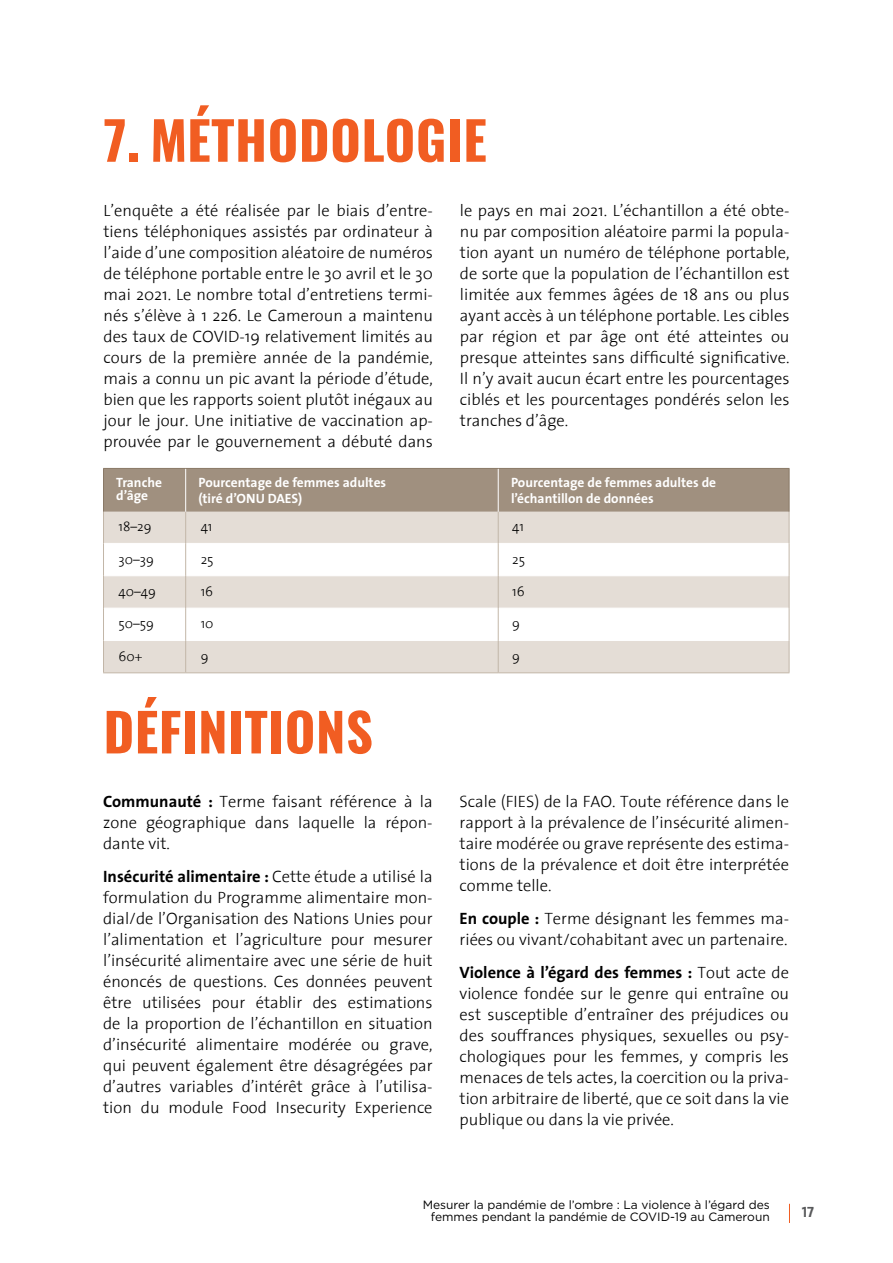
<style>
.page{position:relative;width:893px;height:1263px;background:#fff}
.page>*{position:absolute;margin:0;border:0;box-sizing:border-box;transform-origin:0 0}
.t1{font:52.5px "Oswald";letter-spacing:.01em;color:#f15d22}
.t2{font:300 16.5px/21px "The Sans";color:#000;text-align:justify}
.t3{font:15px "The Sans Bold Caps";color:#58595b}
.t4{font:700 13.5px/16.5px "The Sans";color:#fff}
.t5{font:300 13.5px "The Sans";color:#000}
.t6{font:12px/12px "Gotham";color:#000;text-align:right}
.s1{font-weight:700}
</style>
<div class="page">
<svg style="left:789px;top:1204px;width:1px;height:19px"></svg>
<div style="left:104px;top:469px;width:685px;height:43px;background:#a0907f"></div>
<svg style="left:104px;top:512px;width:685px;height:160px;fill:#e4ddd6"></svg>
<hr style="left:185px;top:469px;width:1px;height:43px;background:#fff">
<hr style="left:498px;top:469px;width:1px;height:43px;background:#fff">
<hr style="left:104px;top:543px;width:81px;height:1px;background:#fff">
<hr style="left:186px;top:543px;width:312px;height:1px;background:#fff">
<hr style="left:499px;top:543px;width:290px;height:1px;background:#fff">
<hr style="left:104px;top:575px;width:81px;height:1px;background:#fff">
<hr style="left:186px;top:575px;width:312px;height:1px;background:#fff">
<hr style="left:499px;top:575px;width:290px;height:1px;background:#fff">
<hr style="left:104px;top:608px;width:81px;height:1px;background:#fff">
<hr style="left:186px;top:608px;width:312px;height:1px;background:#fff">
<hr style="left:499px;top:608px;width:290px;height:1px;background:#fff">
<hr style="left:104px;top:640px;width:81px;height:1px;background:#fff">
<hr style="left:186px;top:640px;width:312px;height:1px;background:#fff">
<hr style="left:499px;top:640px;width:290px;height:1px;background:#fff">
<hr style="left:103px;top:672px;width:83px;height:1px;background:#c2b6a8">
<hr style="left:186px;top:672px;width:312px;height:1px;background:#c2b6a8">
<hr style="left:498px;top:672px;width:291px;height:1px;background:#c2b6a8">
<hr style="left:103px;top:468px;width:83px;height:1px;background:#8a7967">
<hr style="left:186px;top:468px;width:312px;height:1px;background:#8a7967">
<hr style="left:498px;top:468px;width:291px;height:1px;background:#8a7967">
<hr style="left:103px;top:469px;width:1px;height:43px;background:#8a7967">
<hr style="left:789px;top:469px;width:1px;height:43px;background:#8a7967">
<hr style="left:103px;top:512px;width:1px;height:31px;background:#c2b6a8">
<hr style="left:185px;top:512px;width:1px;height:31px;background:#c2b6a8">
<hr style="left:498px;top:512px;width:1px;height:31px;background:#c2b6a8">
<hr style="left:789px;top:512px;width:1px;height:31px;background:#c2b6a8">
<hr style="left:103px;top:543px;width:1px;height:33px;background:#c2b6a8">
<hr style="left:185px;top:543px;width:1px;height:33px;background:#c2b6a8">
<hr style="left:498px;top:543px;width:1px;height:33px;background:#c2b6a8">
<hr style="left:789px;top:543px;width:1px;height:33px;background:#c2b6a8">
<hr style="left:103px;top:576px;width:1px;height:32px;background:#c2b6a8">
<hr style="left:185px;top:576px;width:1px;height:32px;background:#c2b6a8">
<hr style="left:498px;top:576px;width:1px;height:32px;background:#c2b6a8">
<hr style="left:789px;top:576px;width:1px;height:32px;background:#c2b6a8">
<hr style="left:103px;top:608px;width:1px;height:32px;background:#c2b6a8">
<hr style="left:185px;top:608px;width:1px;height:32px;background:#c2b6a8">
<hr style="left:498px;top:608px;width:1px;height:32px;background:#c2b6a8">
<hr style="left:789px;top:608px;width:1px;height:32px;background:#c2b6a8">
<hr style="left:103px;top:640px;width:1px;height:32px;background:#c2b6a8">
<hr style="left:185px;top:640px;width:1px;height:32px;background:#c2b6a8">
<hr style="left:498px;top:640px;width:1px;height:32px;background:#c2b6a8">
<hr style="left:789px;top:640px;width:1px;height:32px;background:#c2b6a8">
<h1 class="t1" style="left:104px;top:94px;width:385px">7. MÉTHODOLOGIE</h1>
<p class="t2" style="left:104px;top:199px;width:331px">L’enquête a été réalisée par le biais d’entre&shy;tiens téléphoniques assistés par ordinateur à l’aide d’une composition aléatoire de numéros de téléphone portable entre le 30 avril et le 30 mai 2021. Le nombre total d’entretiens termi&shy;nés s’élève à 1 226. Le Cameroun a maintenu des taux de COVID-19 relativement limités au cours de la première année de la pandémie, mais a connu un pic avant la période d’étude, bien que les rapports soient plutôt inégaux au jour le jour. Une initiative de vaccination ap&shy;prouvée par le gouvernement a débuté dans</p>
<p class="t2" style="left:460px;top:199px;width:331px">le pays en mai 2021. L’échantillon a été obte&shy;nu par composition aléatoire parmi la popula&shy;tion ayant un numéro de téléphone portable, de sorte que la population de l’échantillon est limitée aux femmes âgées de 18 ans ou plus ayant accès à un téléphone portable. Les cibles par région et par âge ont été atteintes ou presque atteintes sans difficulté significative.<br>Il n’y avait aucun écart entre les pourcentages ciblés et les pourcentages pondérés selon les tranches d’âge.</p>
<p class="t4" style="left:116px;top:475px;width:47px;line-height:13.5px">Tranche d’âge</p>
<p class="t4" style="left:198px;top:474px;width:189px">Pourcentage de femmes adultes (tiré d’ONU DAES)</p>
<p class="t4" style="left:511px;top:474px;width:207px">Pourcentage de femmes adultes de l’échantillon de données</p>
<p class="t5" style="left:119px;top:516px;width:35px">18–29</p>
<p class="t5" style="left:201px;top:516px;width:13px">41</p>
<p class="t5" style="left:512px;top:516px;width:13px">41</p>
<p class="t5" style="left:119px;top:548px;width:37px">30–39</p>
<p class="t5" style="left:201px;top:548px;width:14px">25</p>
<p class="t5" style="left:512px;top:548px;width:14px">25</p>
<p class="t5" style="left:119px;top:580px;width:39px">40–49</p>
<p class="t5" style="left:201px;top:580px;width:14px">16</p>
<p class="t5" style="left:512px;top:580px;width:14px">16</p>
<p class="t5" style="left:119px;top:613px;width:37px">50–59</p>
<p class="t5" style="left:201px;top:613px;width:14px">10</p>
<p class="t5" style="left:512px;top:613px;width:9px">9</p>
<p class="t5" style="left:119px;top:645px;width:25px">60+</p>
<p class="t5" style="left:201px;top:645px;width:9px">9</p>
<p class="t5" style="left:512px;top:645px;width:9px">9</p>
<h1 class="t1" style="left:104px;top:685px;width:271px">DÉFINITIONS</h1>
<p class="t2" style="left:103px;top:790px;width:331px"><span class="s1">Communauté :</span> Terme faisant référence à la zone géographique dans laquelle la répon&shy;dante vit.</p>
<p class="t2" style="left:103px;top:865px;width:331px"><span class="s1">Insécurité alimentaire :</span> Cette étude a utilisé la formulation du Programme alimentaire mon&shy;dial/de l’Organisation des Nations Unies pour l’alimentation et l’agriculture pour mesurer l’insécurité alimentaire avec une série de huit énoncés de questions. Ces données peuvent être utilisées pour établir des estimations de la proportion de l’échantillon en situation d’insécurité alimentaire modérée ou grave, qui peuvent également être désagrégées par d’autres variables d’intérêt grâce à l’utilisa&shy;tion du module Food Insecurity Experience</p>
<p class="t2" style="left:460px;top:790px;width:331px">Scale (FIES) de la FAO. Toute référence dans le rapport à la prévalence de l’insécurité alimen&shy;taire modérée ou grave représente des estima&shy;tions de la prévalence et doit être interprétée comme telle.</p>
<p class="t2" style="left:460px;top:907px;width:331px"><span class="s1">En couple :</span> Terme désignant les femmes ma&shy;riées ou vivant/cohabitant avec un partenaire.</p>
<p class="t2" style="left:460px;top:962px;width:331px"><span class="s1">Violence à l’égard des femmes :</span> Tout acte de violence fondée sur le genre qui entraîne ou est susceptible d’entraîner des préjudices ou des souffrances physiques, sexuelles ou psy&shy;chologiques pour les femmes, y compris les menaces de tels actes, la coercition ou la priva&shy;tion arbitraire de liberté, que ce soit dans la vie publique ou dans la vie privée.</p>
<p class="t6" style="left:423px;top:1199px;width:349px">Mesurer la pandémie de l’ombre : La violence à l’égard des femmes pendant la pandémie de COVID-19 au Cameroun</p>
<p class="t3" style="left:802px;top:1199px;width:14px">17</p>
</div>
